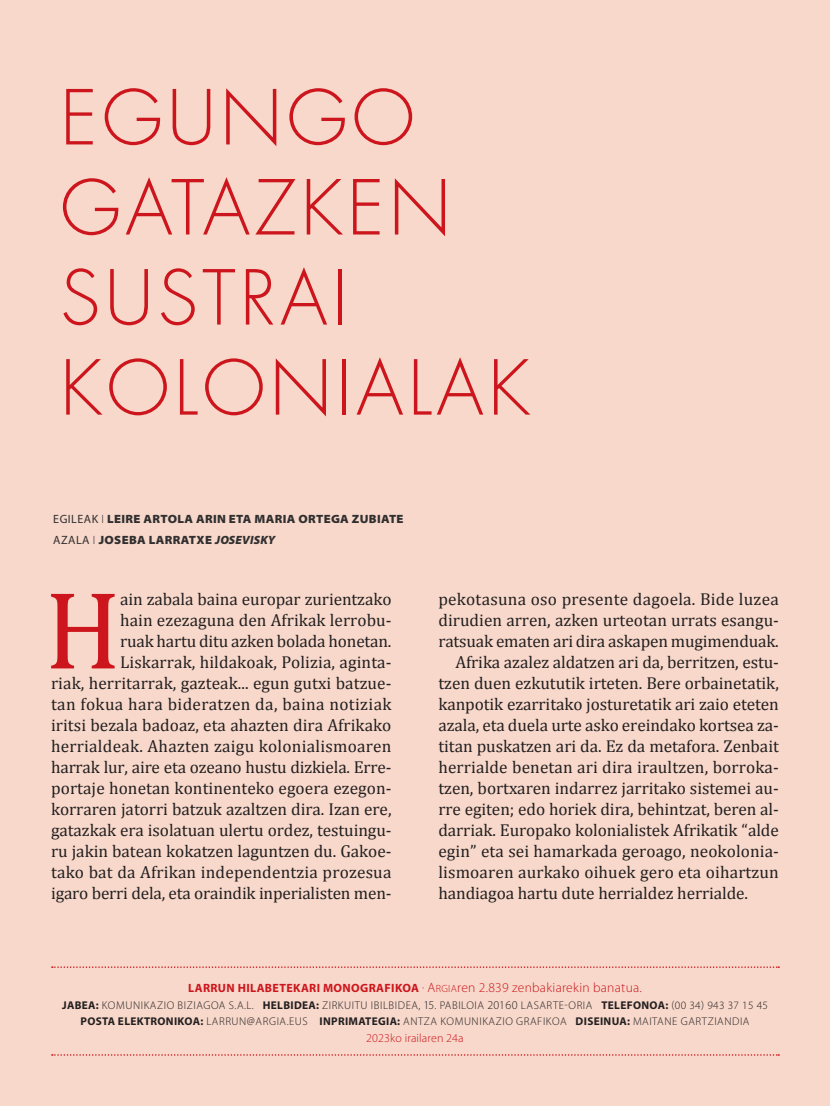
<style>
.page{position:relative;width:830px;height:1106px;background:#fff}
.page>*{position:absolute;margin:0;border:0;box-sizing:border-box;transform-origin:0 0}
.t1{font:111.75px "Cambria";color:#cd151d}
.t2{font:300 73.65px/90px "Futura Std";letter-spacing:.06em;color:#cd151d}
.t3{font:17.25px/21px "Cambria";color:#231f20;text-align:right}
.t4{font:300 13.5px "Myriad Pro";letter-spacing:.02em;color:#cd151d}
.t5{font:900 semi-expanded 12px/21px "Myriad Pro";letter-spacing:.03em;color:#312f30}
.t6{font:700 12px "Myriad Pro";letter-spacing:.03em;color:#cd151d}
.t7{font:300 12px "Myriad Pro";letter-spacing:.01em;color:#cd151d}
.t8{font:300 11.25px "Myriad Pro";letter-spacing:.05em;color:#231f20}
.t9{font:300 11.25px "Myriad Pro";letter-spacing:.03em;color:#231f20}
.t10{font:700 11.25px "Myriad Pro";letter-spacing:.03em;color:#231f20}
.s1{font-weight:400;font-stretch:normal}
.s2{font-weight:300;font-stretch:normal}
.s3{font-style:italic;font-stretch:normal}
.s4{font-weight:700;font-size:12px}
.s5{font-size:12px}
.s6{font-style:inherit}
.s7{font-size:10.5px}
.s8{font-weight:700}
.s9{font-weight:300}
</style>
<div class="page">
<div style="left:0;top:0;width:829px;height:1106px;background:#f7d8ca"></div>
<svg style="left:52px;top:966px;width:726px;height:1px"></svg>
<svg style="left:52px;top:1054px;width:726px;height:1px"></svg>
<h2 class="t2" style="left:60px;top:75px;width:471px">EGUNGO<br>GATAZKEN<br>SUSTRAI<br>KOLONIALAK</h2>
<p class="t5" style="left:53px;top:507px;width:351px"><span class="s1">EGILEAK</span> <span class="s2">I</span> LEIRE ARTOLA ARIN ETA MARIA ORTEGA ZUBIATE<br><span class="s1">AZALA</span> <span class="s2">I</span> JOSEBA LARRATXE <span class="s3">JOSEVISKY</span></p>
<p class="t3" style="left:51px;top:589px;width:342px">ain zabala baina europar zurientzako<br>hain ezezaguna den Afrikak lerrobu-<br>ruak hartu ditu azken bolada honetan.<br>Liskarrak, hildakoak, Polizia, aginta-<br>riak, herritarrak, gazteak... egun gutxi batzue&shy;tan fokua hara bideratzen da, baina notiziak iritsi bezala badoaz, eta ahazten dira Afrikako herrialdeak. Ahazten zaigu kolonialismoaren harrak lur, aire eta ozeano hustu dizkiela. Erre&shy;portaje honetan kontinenteko egoera ezegon&shy;korraren jatorri batzuk azaltzen dira. Izan ere, gatazkak era isolatuan ulertu ordez, testuingu&shy;ru jakin batean kokatzen laguntzen du. Gakoe&shy;tako bat da Afrikan independentzia prozesua igaro berri dela, eta oraindik inperialisten men-</p>
<p class="t3" style="left:438px;top:589px;width:342px">pekotasuna oso presente dagoela. Bide luzea</p>
<h1 class="t1" style="left:44px;top:562px;width:78px">H</h1>
<p class="t3" style="left:438px;top:610px;width:342px">dirudien arren, azken urteotan urrats esangu-</p>
<p class="t3" style="left:438px;top:631px;width:342px">ratsuak ematen ari dira askapen mugimenduak.</p>
<p class="t3" style="left:455px;top:652px;width:325px">Afrika azalez aldatzen ari da, berritzen, estu-</p>
<p class="t3" style="left:438px;top:673px;width:342px">tzen duen ezkututik irteten. Bere orbainetatik,</p>
<p class="t3" style="left:438px;top:694px;width:342px">kanpotik ezarritako josturetatik ari zaio eteten</p>
<p class="t3" style="left:438px;top:715px;width:342px">azala, eta duela urte asko ereindako kortsea za-</p>
<p class="t3" style="left:438px;top:736px;width:342px">titan puskatzen ari da. Ez da metafora. Zenbait</p>
<p class="t3" style="left:438px;top:757px;width:342px">herrialde benetan ari dira iraultzen, borroka-</p>
<p class="t3" style="left:438px;top:778px;width:342px">tzen, bortxaren indarrez jarritako sistemei au-</p>
<p class="t3" style="left:438px;top:799px;width:342px">rre egiten; edo horiek dira, behintzat, beren al-</p>
<p class="t3" style="left:438px;top:820px;width:342px">darriak. Europako kolonialistek Afrikatik “alde</p>
<p class="t3" style="left:438px;top:841px;width:342px">egin” eta sei hamarkada geroago, neokolonia-</p>
<p class="t3" style="left:438px;top:862px;width:342px">lismoaren aurkako oihuek gero eta oihartzun</p>
<p class="t3" style="left:438px;top:883px;width:311px">handiagoa hartu dute herrialdez herrialde.</p>
<p class="t6" style="left:188px;top:980px;width:113px">LARRUN HILABETEKARI</p>
<p class="t6" style="left:323px;top:980px;width:54px">MONOGRAFIK</p>
<p class="t4" style="left:402px;top:979px;width:241px"><span class="s4">OA</span> <span class="s5">·</span> <span class="s6">A</span><span class="s7">rgia</span>REN 2.839 ZENBAKIAREKIN BANATUA.</p>
<p class="t8" style="left:62px;top:998px;width:472px"><span class="s8">JABEA:</span> KOMUNIKAZIO BIZIAGOA S.A.L. <span class="s8">HELBIDEA:</span> ZIRKUITU IBILBIDEA, <span class="s5">15</span>. PABILOIA <span class="s5">20160</span> LASARTE</p>
<p class="t9" style="left:564px;top:998px;width:205px">-OR IA <span class="s8">TELEFONOA:</span> (00 34) 943 37 15 45</p>
<p class="t10" style="left:80px;top:1014px;width:133px">POSTA ELEKTRONIKOA: <span class="s9">LARR</span></p>
<p class="t8" style="left:231px;top:1014px;width:99px">UN@ARGIA.EUS <span class="s8">INPRI</span></p>
<p class="t8" style="left:348px;top:1014px;width:176px"><span class="s8">MATEGIA:</span> ANTZA KOMUNIKAZIO GRA</p>
<p class="t8" style="left:537px;top:1014px;width:17px">FIKOA</p>
<p class="t8" style="left:575px;top:1014px;width:175px"><span class="s8">DISEINUA:</span> MAITAN E GARTZIANDIA</p>
<p class="t7" style="left:366px;top:1030px;width:99px">2023KO IRAILAREN 24A</p>
</div>
